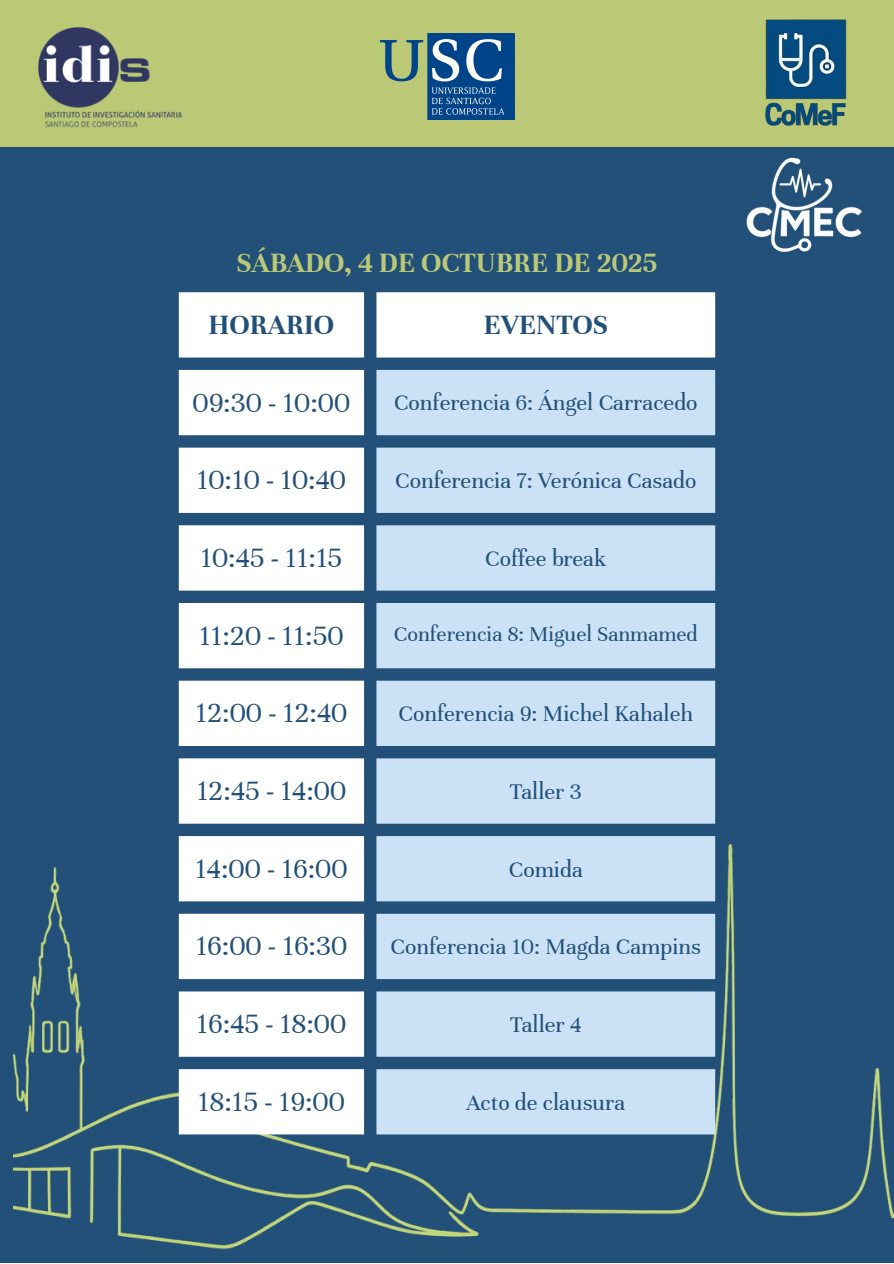
<style>
.page{position:relative;width:894px;height:1264px;background:#fff}
.page>*{position:absolute;margin:0;border:0;box-sizing:border-box;transform-origin:0 0}
.t1{font:30px "Unna";color:#235078}
.t2{font:700 30px "Unna";color:#bbc977}
.t3{font:700 30px "Unna";color:#235078}
.t4{font:24px "Unna";color:#235078}
.t5{font:22.5px "Unna";color:#235078}
</style>
<div class="page">
<div style="left:0;top:128px;width:893px;height:1134px;background:#235078"></div>
<img style="left:746px;top:161px;width:116px;height:91px">
<img style="left:13px;top:783px;width:880px;height:480px">
<svg style="left:179px;top:292px;width:536px;height:842px;fill:#fff"></svg>
<svg style="left:376px;top:370px;width:339px;height:764px;background:#b1cbe3"></svg>
<div style="left:0;top:0;width:893px;height:146px;background:#bbc977"></div>
<img style="left:38px;top:27px;width:144px;height:101px">
<img style="left:722px;top:19px;width:166px;height:142px">
<img style="left:380px;top:33px;width:134px;height:87px">
<p class="t2" style="left:236px;top:246px;width:422px">SÁBADO, 4 DE OCTUBRE DE 2025</p>
<p class="t3" style="left:208px;top:307px;width:127px">HORARIO</p>
<p class="t3" style="left:483px;top:307px;width:126px">EVENTOS</p>
<p class="t1" style="left:192px;top:385px;width:159px">09:30 - 10:00</p>
<p class="t4" style="left:394px;top:389px;width:305px">Conferencia 6: Ángel Carracedo</p>
<p class="t1" style="left:197px;top:463px;width:151px">10:10 - 10:40</p>
<p class="t4" style="left:395px;top:467px;width:302px">Conferencia 7: Verónica Casado</p>
<p class="t1" style="left:200px;top:540px;width:143px">10:45 - 11:15</p>
<p class="t4" style="left:485px;top:544px;width:123px">Coffee break</p>
<p class="t1" style="left:199px;top:618px;width:146px">11:20 - 11:50</p>
<p class="t5" style="left:393px;top:621px;width:305px">Conferencia 8: Miguel Sanmamed</p>
<p class="t1" style="left:195px;top:696px;width:153px">12:00 - 12:40</p>
<p class="t4" style="left:398px;top:700px;width:296px">Conferencia 9: Michel Kahaleh</p>
<p class="t1" style="left:197px;top:773px;width:151px">12:45 - 14:00</p>
<p class="t4" style="left:509px;top:777px;width:73px">Taller 3</p>
<p class="t1" style="left:195px;top:851px;width:154px">14:00 - 16:00</p>
<p class="t4" style="left:508px;top:855px;width:75px">Comida</p>
<p class="t1" style="left:196px;top:928px;width:153px">16:00 - 16:30</p>
<p class="t4" style="left:390px;top:933px;width:312px">Conferencia 10: Magda Campins</p>
<p class="t1" style="left:196px;top:1006px;width:151px">16:45 - 18:00</p>
<p class="t4" style="left:510px;top:1010px;width:73px">Taller 4</p>
<p class="t1" style="left:198px;top:1084px;width:148px">18:15 - 19:00</p>
<p class="t4" style="left:466px;top:1088px;width:160px">Acto de clausura</p>
</div>
